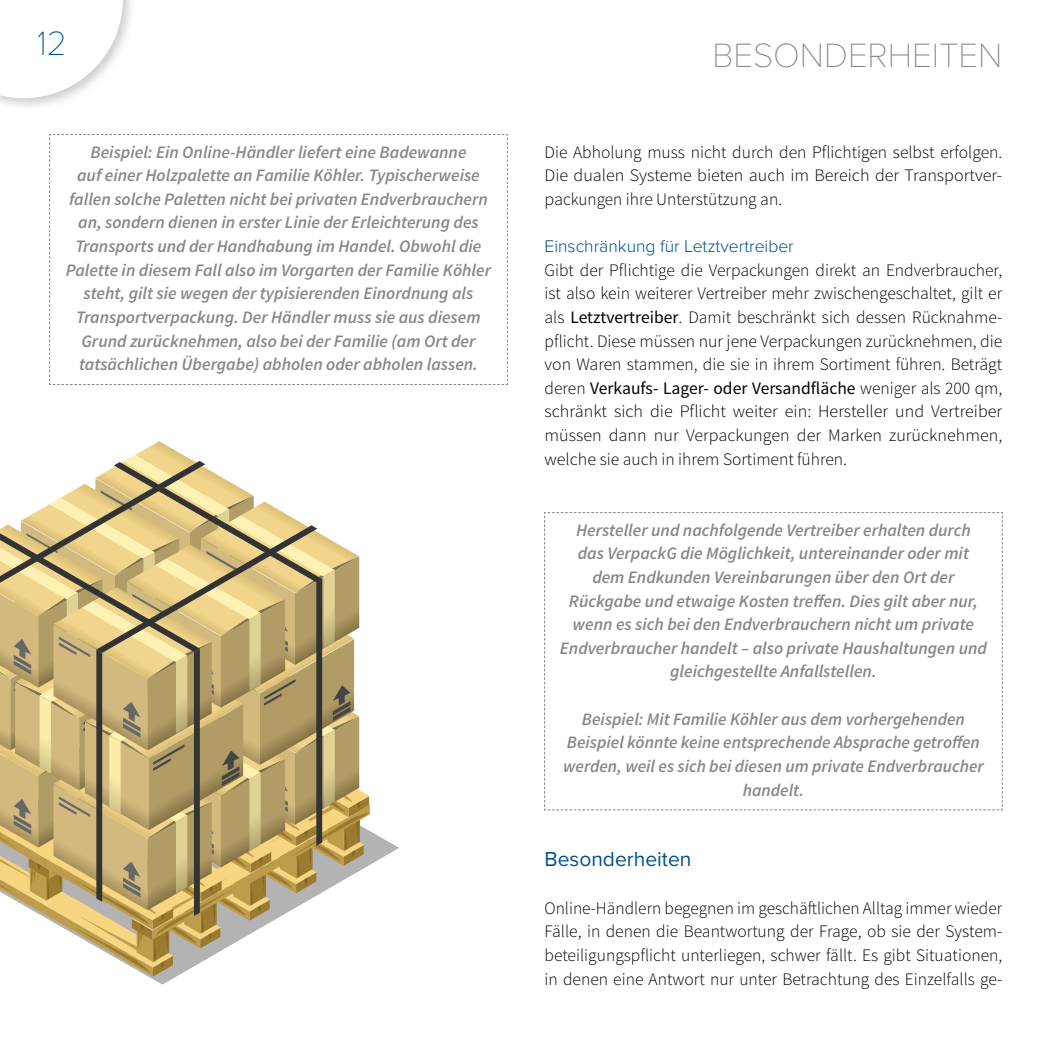
<style>
.page{position:relative;width:1042px;height:1042px;background:#fff}
.page>*{position:absolute;margin:0;border:0;box-sizing:border-box;transform-origin:0 0}
.t1{font:100 35px "Proxima Nova T";color:#878787}
.t2{font:100 35px "Proxima Nova T";color:#00508c}
.t3{font:21px "Proxima Nova";color:#00508c}
.t4{font:italic 600 17.5px/23.6px "Source Sans Pro";color:#878787;text-align:center}
.t5{font:300 17.5px/23.6px "Source Sans Pro";color:#000;text-align:justify}
.t6{font:300 17.5px "Proxima Nova";color:#00508c}
.s1{font-weight:400}
</style>
<div class="page">
<div style="left:0;top:0;width:136px;height:111px;background:#000;opacity:.2"></div>
<svg style="left:0;top:0;width:123px;height:98px"></svg>
<svg style="left:49px;top:134px;width:459px;height:251px"></svg>
<svg style="left:544px;top:512px;width:459px;height:299px"></svg>
<svg style="left:147px;top:833px;width:252px;height:151px"></svg>
<svg style="left:0;top:441px;width:373px;height:535px"></svg>
<h1 class="t2" style="left:37px;top:17px;width:31px">12</h1>
<h1 class="t1" style="left:712px;top:30px;width:291px">BESONDERHEITEN</h1>
<p class="t4" style="left:66px;top:140px;width:427px">Beispiel: Ein Online-Händler liefert eine Badewanne<br>auf einer Holzpalette an Familie Köhler. Typischerweise fallen solche Paletten nicht bei privaten Endverbrauchern an, sondern dienen in erster Linie der Erleichterung des Transports und der Handhabung im Handel. Obwohl die Palette in diesem Fall also im Vorgarten der Familie Köhler steht, gilt sie wegen der typisierenden Einordnung als Transportverpackung. Der Händler muss sie aus diesem Grund zurücknehmen, also bei der Familie (am Ort der tatsächlichen Übergabe) abholen oder abholen lassen.</p>
<p class="t5" style="left:544px;top:140px;width:459px">Die Abholung muss nicht durch den Pflichtigen selbst erfolgen.<br>Die dualen Systeme bieten auch im Bereich der Transportver&shy;packungen ihre Unterstützung an.</p>
<p class="t6" style="left:544px;top:233px;width:251px">Einschränkung für Letztvertreiber</p>
<p class="t5" style="left:544px;top:258px;width:459px">Gibt der Pflichtige die Verpackungen direkt an Endverbraucher, ist also kein weiterer Vertreiber mehr zwischengeschaltet, gilt er als <span class="s1">Letztvertreiber</span>. Damit beschränkt sich dessen Rücknahme&shy;pflicht. Diese müssen nur jene Verpackungen zurücknehmen, die von Waren stammen, die sie in ihrem Sortiment führen. Beträgt deren <span class="s1">Verkaufs- Lager- oder Versandfläche</span> weniger als 200 qm, schränkt sich die Pflicht weiter ein: Hersteller und Vertreiber müssen dann nur Verpackungen der Marken zurücknehmen, welche sie auch in ihrem Sortiment führen.</p>
<p class="t4" style="left:560px;top:518px;width:428px">Hersteller und nachfolgende Vertreiber erhalten durch<br>das VerpackG die Möglichkeit, untereinander oder mit dem Endkunden Vereinbarungen über den Ort der Rückgabe und etwaige Kosten treffen. Dies gilt aber nur, wenn es sich bei den Endverbrauchern nicht um private Endverbraucher handelt – also private Haushaltungen und gleichgestellte Anfallstellen.</p>
<p class="t4" style="left:563px;top:707px;width:422px">Beispiel: Mit Familie Köhler aus dem vorhergehenden Beispiel könnte keine entsprechende Absprache getroffen werden, weil es sich bei diesen um private Endverbraucher handelt.</p>
<p class="t3" style="left:544px;top:844px;width:148px">Besonderheiten</p>
<p class="t5" style="left:544px;top:896px;width:459px">Online-Händlern begegnen im geschäftlichen Alltag immer wieder Fälle, in denen die Beantwortung der Frage, ob sie der System&shy;beteiligungspflicht unterliegen, schwer fällt. Es gibt Situationen, in denen eine Antwort nur unter Betrachtung des Einzelfalls ge-</p>
</div>
